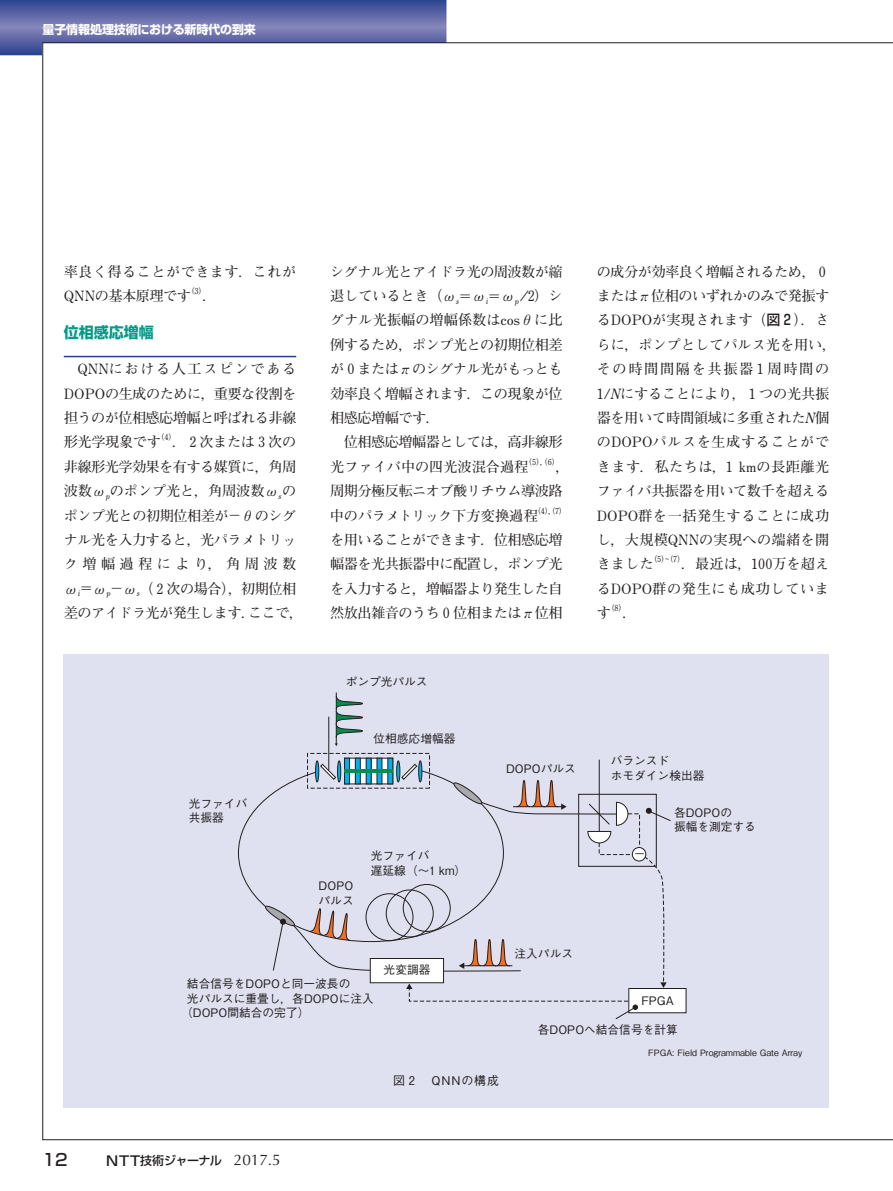
<style>
.page{position:relative;width:893px;height:1191px;background:#fff}
.page>*{position:absolute;margin:0;border:0;box-sizing:border-box;transform-origin:0 0}
.t1{font:500 16.5px "Shin Go Pr 6";color:#231f20}
.t2{font:700 15px "Shin Go Pr 6";color:#009b87}
.t3{font:700 14.1px/24.3px "Futo Min A101 Pr 6";letter-spacing:-.035em;color:#231f20;text-align:justify}
.t4{font:700 14.1px/24.3px "Futo Min A101 Pr 6";color:#231f20}
.t5{font:700 14.1px/24.3px "Futo Min A101 Pr 6";letter-spacing:-.015em;color:#231f20}
.t6{font:700 14.1px/24.3px "Futo Min A101 Pr 6";letter-spacing:.035em;color:#231f20}
.t7{font:700 12px "Shin Go Pr 6";letter-spacing:-.01em;color:#fff}
.t8{font:500 12px "Shin Go Pro";letter-spacing:-.05em;color:#231f20}
.t9{font:500 12px "Gothic BBB Pr 6";letter-spacing:.07em;color:#231f20}
.t10{font:500 11.7px/14.7px "Gothic BBB Pr 6";color:#231f20}
.t11{font:500 8.7px "Gothic BBB Pr 6";color:#231f20}
.t12{font:700 8.25px "Futo Min A101 Pr 6";color:#231f20}
.s1{font-size:13.05px}
.s2{font-family:"Shin Go Pr 6";font-weight:500}
.s3{font-size:13.5px}
.s4{font-family:"Optima";font-weight:400;font-size:15.3px}
</style>
<div class="page">
<svg style="left:0;top:0;width:446px;height:55px;background:#5e67a5"></svg>
<div style="left:43px;top:43px;width:850px;height:1096px;background:#fff"></div>
<hr style="left:64px;top:356px;width:232px;height:1px;background:#253f8e">
<div style="left:64px;top:654px;width:765px;height:453px;background:#e0e1f0"></div>
<svg style="left:238px;top:799px;width:27px;height:108px"></svg>
<hr style="left:336px;top:692px;width:1px;height:52px;background:#231f20">
<svg style="left:335px;top:695px;width:28px;height:51px"></svg>
<hr style="left:328px;top:716px;width:1px;height:54px;background:#231f20">
<div style="left:307px;top:753px;width:123px;height:35px;border:1px dashed #231f20"></div>
<div style="left:629px;top:988px;width:57px;height:24px;background:#fff"></div>
<div style="left:628px;top:988px;width:58px;height:25px;border:1px solid #231f20"></div>
<svg style="left:265px;top:757px;width:406px;height:262px"></svg>
<p class="t7" style="left:42px;top:20px;width:215px">量子情報処理技術における新時代の到来</p>
<p class="t6" style="left:64px;top:259px;width:234px">率良く得ることができます．これが<br>QNNの基本原理です</p>
<p class="t12" style="left:186px;top:284px;width:22px">（3）</p>
<p class="t3" style="left:202px;top:283px;width:16px">．</p>
<p class="t2" style="left:64px;top:320px;width:91px">位相感応増幅</p>
<p class="t3" style="left:64px;top:356px;width:234px;text-indent:14px">QNNにおける人工スピンであるDOPOの生成のために，重要な役割を担うのが位相感応増幅と呼ばれる非線形光学現象です</p>
<p class="t12" style="left:156px;top:431px;width:22px">（4）</p>
<p class="t3" style="left:64px;top:429px;width:241px;text-align:left;text-indent:109px">．２次または３次の非線形光学効果を有する媒質に，角周波数ω<sub>p</sub>のポンプ光と，角周波数ω<sub>s</sub>のポンプ光との初期位相差が<span class="s1">−</span>θのシグナル光を入力すると，光パラメトリック増幅過程により，角周波数ω<sub>i</sub><span class="s1">＝</span>ω<sub>p</sub><span class="s1">−</span>ω<sub>s</sub>（２次の場合），初期位相差のアイドラ光が発生します．ここで，</p>
<p class="t10" style="left:189px;top:795px;width:60px">光ファイバ共振器</p>
<p class="t3" style="left:330px;top:259px;width:234px">シグナル光とアイドラ光の周波数が縮退しているとき（ω<sub>s</sub><span class="s1">＝</span>ω<sub>i</sub><span class="s1">＝</span>ω<sub>p</sub> /2）シグナル光振幅の増幅係数はcosθに比例するため，ポンプ光との初期位相差が０またはπのシグナル光がもっとも効率良く増幅されます．この現象が位相感応増幅です．</p>
<p class="t5" style="left:330px;top:429px;width:234px;text-indent:14px">位相感応増幅器としては，高非線形光ファイバ中の四光波混合過程</p>
<p class="t12" style="left:524px;top:455px;width:38px">（5），（6）</p>
<p class="t3" style="left:330px;top:454px;width:241px;text-align:left;text-indent:226px">，周期分極反転ニオブ酸リチウム導波路中のパラメトリック下方変換過程</p>
<p class="t12" style="left:533px;top:504px;width:36px">（4），（7）</p>
<p class="t3" style="left:330px;top:527px;width:234px">を用いることができます．位相感応増幅器を光共振器中に配置し，ポンプ光を入力すると，増幅器より発生した自然放出雑音のうち０位相またはπ位相</p>
<p class="t10" style="left:346px;top:673px;width:83px">ポンプ光パルス</p>
<p class="t10" style="left:374px;top:730px;width:83px">位相感応増幅器</p>
<p class="t4" style="left:597px;top:259px;width:241px">の成分が効率良く増幅されるため，０またはπ位相のいずれかのみで発振するDOPOが実現されます（<span class="s2">図２</span>）．さらに，ポンプとしてパルス光を用い，その時間間隔を共振器１周時間の<br>1/Nにすることにより，１つの光共振器を用いて時間領域に多重されたN個のDOPOパルスを生成することができます．私たちは，１ kmの長距離光ファイバ共振器を用いて数千を超える<br>DOPO群を一括発生することに成功し，大規模QNNの実現への端緒を開きました</p>
<p class="t12" style="left:649px;top:553px;width:38px">（5）~（7）</p>
<p class="t3" style="left:597px;top:551px;width:234px;text-indent:84px">．最近は，100万を超えるDOPO群の発生にも成功しています</p>
<p class="t12" style="left:606px;top:601px;width:22px">（8）</p>
<p class="t3" style="left:622px;top:600px;width:16px">．</p>
<p class="t10" style="left:319px;top:877px;width:37px">DOPOパルス</p>
<p class="t10" style="left:371px;top:847px;width:97px">光ファイバ<br>遅延線（～1 km）</p>
<p class="t10" style="left:384px;top:962px;width:48px">光変調器</p>
<p class="t10" style="left:506px;top:760px;width:71px">DOPOパルス</p>
<p class="t10" style="left:611px;top:753px;width:95px">バランスド<br>ホモダイン検出器</p>
<p class="t10" style="left:674px;top:804px;width:83px">各DOPOの<br>振幅を測定する</p>
<p class="t10" style="left:515px;top:945px;width:60px">注入パルス</p>
<p class="t10" style="left:634px;top:846px;width:13px">－</p>
<p class="t10" style="left:187px;top:975px;width:165px">結合信号をDOPOと同一波長の</p>
<p class="t10" style="left:187px;top:990px;width:188px">光パルスに重畳し，各DOPOに注入</p>
<p class="t10" style="left:181px;top:1004px;width:130px">（DOPO間結合の完了）</p>
<p class="t9" style="left:393px;top:1071px;width:108px">図 2 　QNNの構成</p>
<p class="t1" style="left:43px;top:1145px;width:27px">12</p>
<p class="t8" style="left:106px;top:1150px;width:176px"><span class="s3">NTT</span>技術ジャーナル　<span class="s4">2017.5</span></p>
<p class="t10" style="left:641px;top:992px;width:34px">FPGA</p>
<p class="t10" style="left:538px;top:1021px;width:141px">各DOPOへ結合信号を計算</p>
<p class="t11" style="left:648px;top:1045px;width:156px">FPGA: Field Programmable Gate Array</p>
</div>
